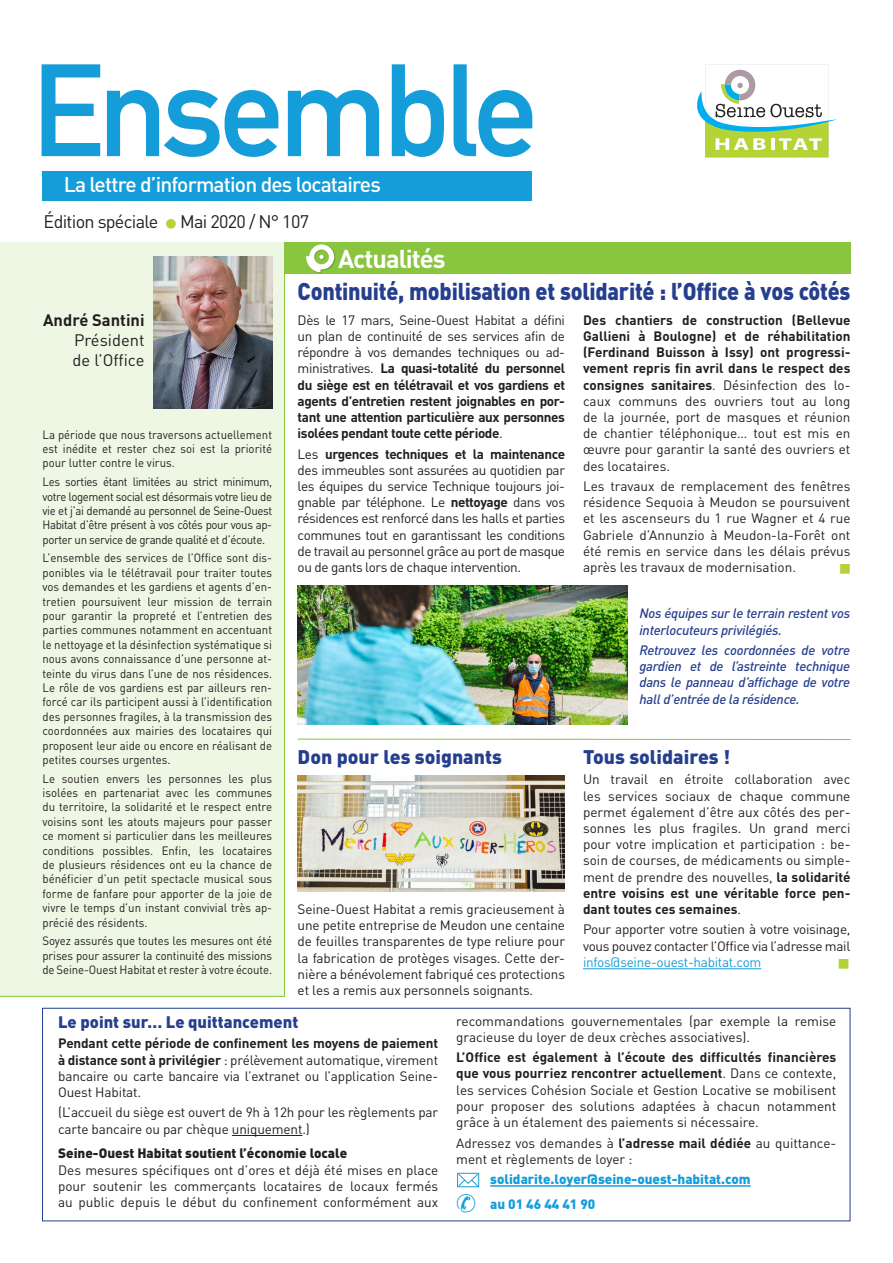
<style>
.page{position:relative;width:893px;height:1263px;background:#fff}
.page>*{position:absolute;margin:0;border:0;box-sizing:border-box;transform-origin:0 0}
.t1{font:129px "DIN Mittelschrift Alternate";letter-spacing:-.04em;color:#149dd9}
.t2{font:700 25.5px "DINOT";letter-spacing:-.04em;color:#fff}
.t3{font:900 24px "DINOT";letter-spacing:-.01em;color:#253f8e;scale:.9 1}
.t4{font:500 21px "DIN";letter-spacing:-.04em;color:#fff}
.t5{font:900 19.5px "DINOT";color:#253f8e}
.t6{font:18px "DINOT";letter-spacing:-.04em;color:#231f20}
.t7{font:900 16.5px "DINOT";color:#253f8e}
.t8{font:16.5px/19.8px "DINOT";color:#231f20}
.t9{font:700 16.5px "DINOT";color:#231f20}
.t10{font:13.5px/16.2px "DINOT";letter-spacing:-.01em;color:#231f20;text-align:justify}
.t11{font:700 13.5px/16.2px "DINOT";letter-spacing:-.03em;color:#231f20;text-align:justify}
.t12{font:italic 500 13.5px/16.2px "DINOT";letter-spacing:-.02em;color:#253f8e}
.t13{font:900 13.5px/24.8px "DINOT";color:#149dd9}
.t14{font:900 13.5px "DINOT";color:#231f20}
.t15{font:13.5px "DINOT";letter-spacing:-.02em;color:#149dd9}
.t16{font:12px/14.4px "DINOT";letter-spacing:-.005em;color:#231f20;text-align:justify;scale:.95 1}
.s1{font-weight:400}
.s2{font-weight:700}
</style>
<div class="page">
<svg style="left:697px;top:65px;width:140px;height:92px"></svg>
<div style="left:43px;top:171px;width:489px;height:29px;background:#149dd9"></div>
<div style="left:284px;top:242px;width:566px;height:32px;background:#89c53f"></div>
<div style="left:306px;top:245px;width:29px;height:28px;background:#231f20;opacity:.27"></div>
<svg style="left:306px;top:244px;width:28px;height:28px"></svg>
<svg style="left:0;top:244px;width:285px;height:753px"></svg>
<hr style="left:232px;top:1135px;width:70px;height:1px;background:#231f20">
<hr style="left:490px;top:1185px;width:261px;height:2px;background:#149dd9">
<hr style="left:583px;top:968px;width:178px;height:1px;background:#149dd9">
<hr style="left:298px;top:739px;width:552px;height:1px;background:#89c53f">
<div style="left:42px;top:1008px;width:808px;height:213px;border:1px solid #253f8e"></div>
<img style="left:298px;top:585px;width:329px;height:140px">
<img style="left:298px;top:775px;width:267px;height:116px">
<svg style="left:457px;top:1173px;width:22px;height:14px"></svg>
<svg style="left:458px;top:1174px;width:20px;height:12px"></svg>
<h1 class="t1" style="left:32px;top:35px;width:507px">Ensemble</h1>
<h3 class="t4" style="left:64px;top:171px;width:319px">La lettre d’information des locataires</h3>
<h3 class="t6" style="left:44px;top:208px;width:267px">Édition spéciale Mai 2020 / N° 107</h3>
<p class="t9" style="left:43px;top:307px;width:103px">André Santini</p>
<p class="t8" style="left:73px;top:329px;width:73px">Président de l’Office</p>
<p class="t16" style="left:43px;top:426px;width:243px">La période que nous traversons actuellement est inédite et rester chez soi est la priorité pour lutter contre le virus.</p>
<p class="t16" style="left:43px;top:474px;width:243px">Les sorties étant limitées au strict minimum, votre logement social est désormais votre lieu de vie et j’ai demandé au personnel de Seine-Ouest Habitat d’être présent à vos côtés pour vous ap&shy;porter un service de grande qualité et d’écoute.</p>
<p class="t16" style="left:43px;top:550px;width:243px">L’ensemble des services de l’Office sont dis&shy;ponibles via le télétravail pour traiter toutes vos demandes et les gardiens et agents d’en&shy;tretien poursuivent leur mission de terrain pour garantir la propreté et l’entretien des parties communes notamment en accentuant le nettoyage et la désinfection systématique si nous avons connaissance d’une personne at&shy;teinte du virus dans l’une de nos résidences.<br>Le rôle de vos gardiens est par ailleurs ren&shy;forcé car ils participent aussi à l’identification des personnes fragiles, à la transmission des coordonnées aux mairies des locataires qui proposent leur aide ou encore en réalisant de petites courses urgentes.</p>
<p class="t16" style="left:43px;top:770px;width:243px">Le soutien envers les personnes les plus isolées en partenariat avec les communes du territoire, la solidarité et le respect entre voisins sont les atouts majeurs pour passer ce moment si particulier dans les meilleures conditions possibles. Enfin, les locataires de plusieurs résidences ont eu la chance de bénéficier d’un petit spectacle musical sous forme de fanfare pour apporter de la joie de vivre le temps d’un instant convivial très ap&shy;précié des résidents.</p>
<p class="t16" style="left:43px;top:933px;width:243px">Soyez assurés que toutes les mesures ont été prises pour assurer la continuité des missions de Seine-Ouest Habitat et rester à votre écoute.</p>
<h2 class="t2" style="left:338px;top:239px;width:109px">Actualités</h2>
<h3 class="t3" style="left:298px;top:272px;width:616px">Continuité, mobilisation et solidarité : l’Office à vos côtés</h3>
<p class="t11" style="left:298px;top:311px;width:269px"><span class="s1">Dès le 17 mars, Seine-Ouest Habitat a défini un plan de continuité de ses services afin de répondre à vos demandes techniques ou ad&shy;ministratives.</span> La quasi-totalité du personnel du siège est en télétravail et vos gardiens et agents d’entretien restent joignables en por&shy;tant une attention particulière aux personnes isolées pendant toute cette période<span class="s1">.</span></p>
<p class="t10" style="left:298px;top:445px;width:269px">Les <span class="s2">urgences techniques et la maintenance </span>des immeubles sont assurées au quotidien par les équipes du service Technique toujours joi&shy;gnable par téléphone. Le <span class="s2">nettoyage</span> dans vos résidences est renforcé dans les halls et parties communes tout en garantissant les conditions de travail au personnel grâce au port de masque ou de gants lors de chaque intervention.</p>
<p class="t10" style="left:583px;top:311px;width:269px"><span class="s2">Des chantiers de construction (Bellevue Gallieni à Boulogne) et de réhabilitation (Ferdinand Buisson à Issy) ont progressi&shy;vement repris fin avril dans le respect des consignes sanitaires</span>. Désinfection des lo&shy;caux communs des ouvriers tout au long de la journée, port de masques et réunion de chantier téléphonique… tout est mis en œuvre pour garantir la santé des ouvriers et des locataires.</p>
<p class="t10" style="left:583px;top:477px;width:269px">Les travaux de remplacement des fenêtres résidence Sequoia à Meudon se poursuivent et les ascenseurs du 1 rue Wagner et 4 rue Gabriele d’Annunzio à Meudon-la-Forêt ont été remis en service dans les délais prévus après les travaux de modernisation.</p>
<p class="t12" style="left:639px;top:605px;width:212px">Nos équipes sur le terrain restent vos interlocuteurs privilégiés.</p>
<p class="t12" style="left:639px;top:641px;width:212px;text-align:justify">Retrouvez les coordonnées de votre gardien et de l’astreinte technique dans le panneau d’affichage de votre hall d’entrée de la résidence.</p>
<h3 class="t5" style="left:298px;top:741px;width:206px">Don pour les soignants</h3>
<p class="t10" style="left:298px;top:900px;width:269px">Seine-Ouest Habitat a remis gracieusement à une petite entreprise de Meudon une centaine de feuilles transparentes de type reliure pour la fabrication de protèges visages. Cette der&shy;nière a bénévolement fabriqué ces protections et les a remis aux personnels soignants.</p>
<h3 class="t5" style="left:583px;top:741px;width:149px">Tous solidaires !</h3>
<p class="t10" style="left:583px;top:770px;width:269px">Un travail en étroite collaboration avec les services sociaux de chaque commune permet également d’être aux côtés des per&shy;sonnes les plus fragiles. Un grand merci pour votre implication et participation : be&shy;soin de courses, de médicaments ou simple&shy;ment de prendre des nouvelles, <span class="s2">la solidarité entre voisins est une véritable force pen&shy;dant toutes ces semaines</span>.</p>
<p class="t10" style="left:583px;top:921px;width:269px">Pour apporter votre soutien à votre voisinage, vous pouvez contacter l’Office via l’adresse mail</p>
<p class="t15" style="left:583px;top:952px;width:180px">infos@seine-ouest-habitat.com</p>
<p class="t7" style="left:58px;top:1009px;width:242px">Le point sur… Le quittancement</p>
<p class="t10" style="left:58px;top:1034px;width:382px"><span class="s2">Pendant cette période de confinement les moyens de paiement à distance sont à privilégier</span> : prélèvement automatique, virement bancaire ou carte bancaire via l’extranet ou l’application Seine-Ouest Habitat.</p>
<p class="t10" style="left:58px;top:1103px;width:382px">(L’accueil du siège est ouvert de 9h à 12h pour les règlements par carte bancaire ou par chèque uniquement.)</p>
<p class="t14" style="left:58px;top:1142px;width:291px">Seine-Ouest Habitat soutient l’économie locale</p>
<p class="t10" style="left:58px;top:1161px;width:382px">Des mesures spécifiques ont d’ores et déjà été mises en place pour soutenir les commerçants locataires de locaux fermés au public depuis le début du confinement conformément aux</p>
<p class="t10" style="left:456px;top:1012px;width:382px">recommandations gouvernementales (par exemple la remise gracieuse du loyer de deux crèches associatives).</p>
<p class="t10" style="left:456px;top:1048px;width:382px"><span class="s2">L’Office est également à l’écoute des difficultés financières que vous pourriez rencontrer actuellement</span>. Dans ce contexte, les services Cohésion Sociale et Gestion Locative se mobilisent pour proposer des solutions adaptées à chacun notamment grâce à un étalement des paiements si nécessaire.</p>
<p class="t10" style="left:456px;top:1134px;width:382px">Adressez vos demandes à <span class="s2">l’adresse mail dédiée</span> au quittance&shy;ment et règlements de loyer :</p>
<p class="t13" style="left:490px;top:1166px;width:262px">solidarite.loyer@seine-ouest-habitat.com au 01 46 44 41 90</p>
</div>
